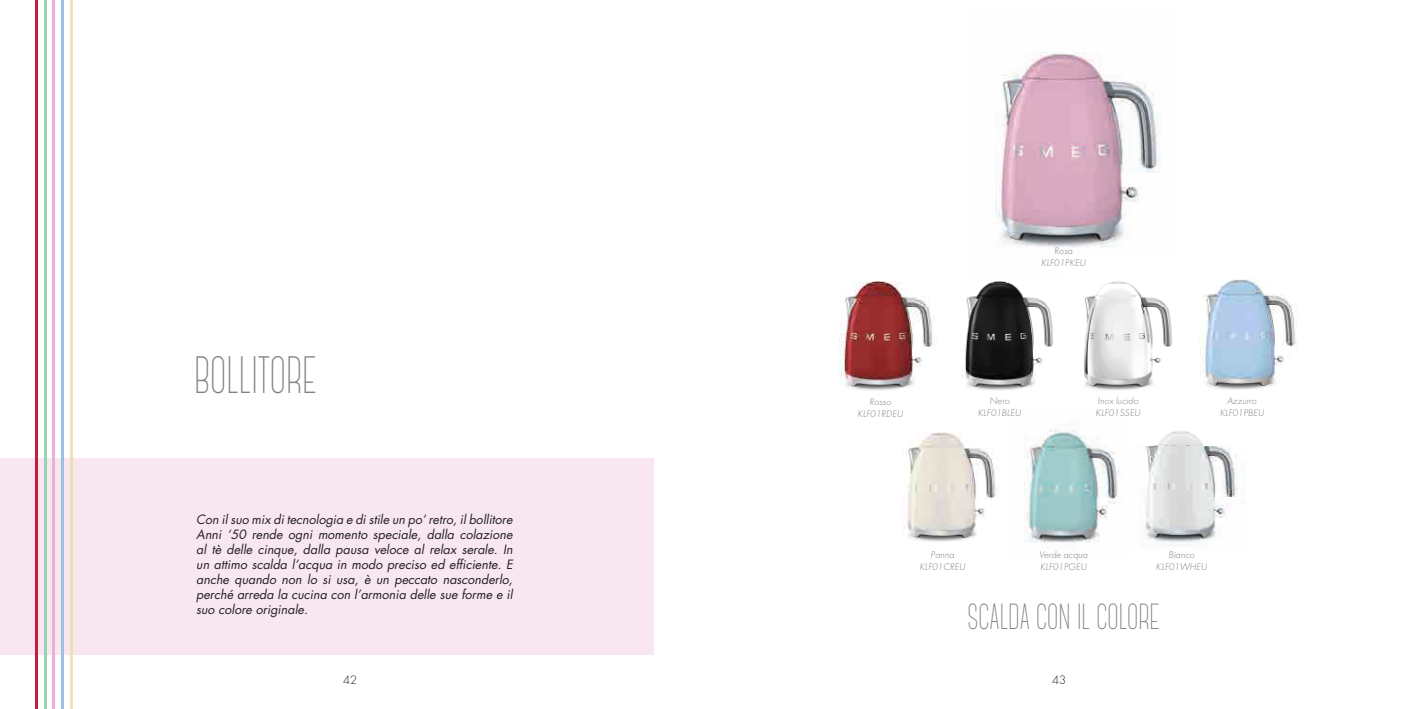
<style>
.page{position:relative;width:1418px;height:709px;background:#fff}
.page>*{position:absolute;margin:0;border:0;box-sizing:border-box;transform-origin:0 0}
.t1{font:300 52.5px "Canter";color:#808285;scale:.89 1}
.t2{font:300 36.25px "Canter";color:#808285;scale:.89 1}
.t3{font:italic 12.5px/15px "Futura";color:#231f20;text-align:justify}
.t4{font:300 11.25px "Futura Std";color:#231f20}
.t5{font:italic 300 10px/12px "Futura";color:#808285;text-align:center}
</style>
<div class="page">
<img style="left:962px;top:281px;width:210px;height:109px">
<img style="left:995px;top:52px;width:166px;height:195px">
<img style="left:1199px;top:279px;width:99px;height:111px">
<img style="left:1140px;top:446px;width:98px;height:101px">
<img style="left:1024px;top:429px;width:95px;height:114px">
<img style="left:839px;top:281px;width:94px;height:109px">
<img style="left:904px;top:432px;width:92px;height:110px">
<div style="left:0;top:458px;width:654px;height:196px;background:#f8e7f1"></div>
<img style="left:966px;top:282px;width:82px;height:25px">
<img style="left:968px;top:307px;width:84px;height:26px">
<img style="left:966px;top:333px;width:86px;height:26px">
<img style="left:966px;top:359px;width:76px;height:26px">
<img style="left:972px;top:385px;width:54px;height:2px">
<img style="left:1002px;top:55px;width:153px;height:185px">
<img style="left:1206px;top:280px;width:83px;height:25px">
<img style="left:1207px;top:305px;width:86px;height:27px">
<img style="left:1205px;top:332px;width:88px;height:26px">
<img style="left:1205px;top:358px;width:77px;height:27px">
<img style="left:1211px;top:385px;width:56px;height:1px">
<img style="left:1148px;top:431px;width:64px;height:16px">
<img style="left:1146px;top:447px;width:88px;height:64px">
<img style="left:1146px;top:511px;width:77px;height:21px">
<img style="left:1150px;top:532px;width:59px;height:6px">
<img style="left:1030px;top:434px;width:86px;height:104px">
<img style="left:845px;top:282px;width:82px;height:25px">
<img style="left:846px;top:307px;width:84px;height:26px">
<img style="left:844px;top:333px;width:87px;height:26px">
<img style="left:844px;top:359px;width:76px;height:26px">
<img style="left:850px;top:385px;width:55px;height:2px">
<img style="left:1085px;top:282px;width:81px;height:25px">
<img style="left:1086px;top:307px;width:84px;height:26px">
<img style="left:1084px;top:333px;width:86px;height:26px">
<img style="left:1084px;top:359px;width:76px;height:26px">
<img style="left:1090px;top:385px;width:55px;height:2px">
<img style="left:908px;top:433px;width:82px;height:26px">
<img style="left:909px;top:459px;width:84px;height:25px">
<img style="left:907px;top:484px;width:87px;height:26px">
<img style="left:907px;top:510px;width:76px;height:26px">
<img style="left:913px;top:536px;width:55px;height:2px">
<hr style="left:70px;top:0;width:3px;height:709px;background:#efdfab">
<hr style="left:61px;top:0;width:3px;height:709px;background:#9ec1e2">
<hr style="left:52px;top:0;width:3px;height:709px;background:#eab1d1">
<hr style="left:44px;top:0;width:2px;height:709px;background:#9ad3b4">
<hr style="left:35px;top:0;width:3px;height:709px;background:#c41e3c">
<h1 class="t1" style="left:194px;top:350px;width:139px">BOLLITORE</h1>
<p class="t5" style="left:857px;top:396px;width:47px">Rosso<br>KLF01RDEU</p>
<p class="t5" style="left:1041px;top:245px;width:46px">Rosa<br>KLF01PKEU</p>
<p class="t5" style="left:977px;top:394px;width:45px">Nero<br>KLF01BLEU</p>
<p class="t5" style="left:1095px;top:394px;width:47px;text-align:left">Inox lucido<br>KLF01SSEU</p>
<p class="t5" style="left:1219px;top:395px;width:46px">Azzurro<br>KLF01PBEU</p>
<p class="t3" style="left:196px;top:512px;width:318px">Con il suo mix di tecnologia e di stile un po’ retro, il bollitore Anni ‘50 rende ogni momento speciale, dalla colazione al tè delle cinque, dalla pausa veloce al relax serale. In un attimo scalda l’acqua in modo preciso ed efficiente. E anche quando non lo si usa, è un peccato nasconderlo, perché arreda la cucina con l’armonia delle sue forme e il suo colore originale.</p>
<p class="t5" style="left:919px;top:549px;width:48px">Panna<br>KLF01CREU</p>
<p class="t5" style="left:1039px;top:549px;width:50px;text-align:left">Verde acqua<br>KLF01PGEU</p>
<p class="t5" style="left:1155px;top:549px;width:53px">Bianco<br>KLF01WHEU</p>
<h2 class="t2" style="left:967px;top:599px;width:217px">SCALDA CON IL COLORE</h2>
<p class="t4" style="left:343px;top:673px;width:15px">42</p>
<p class="t4" style="left:1052px;top:673px;width:15px">43</p>
</div>
